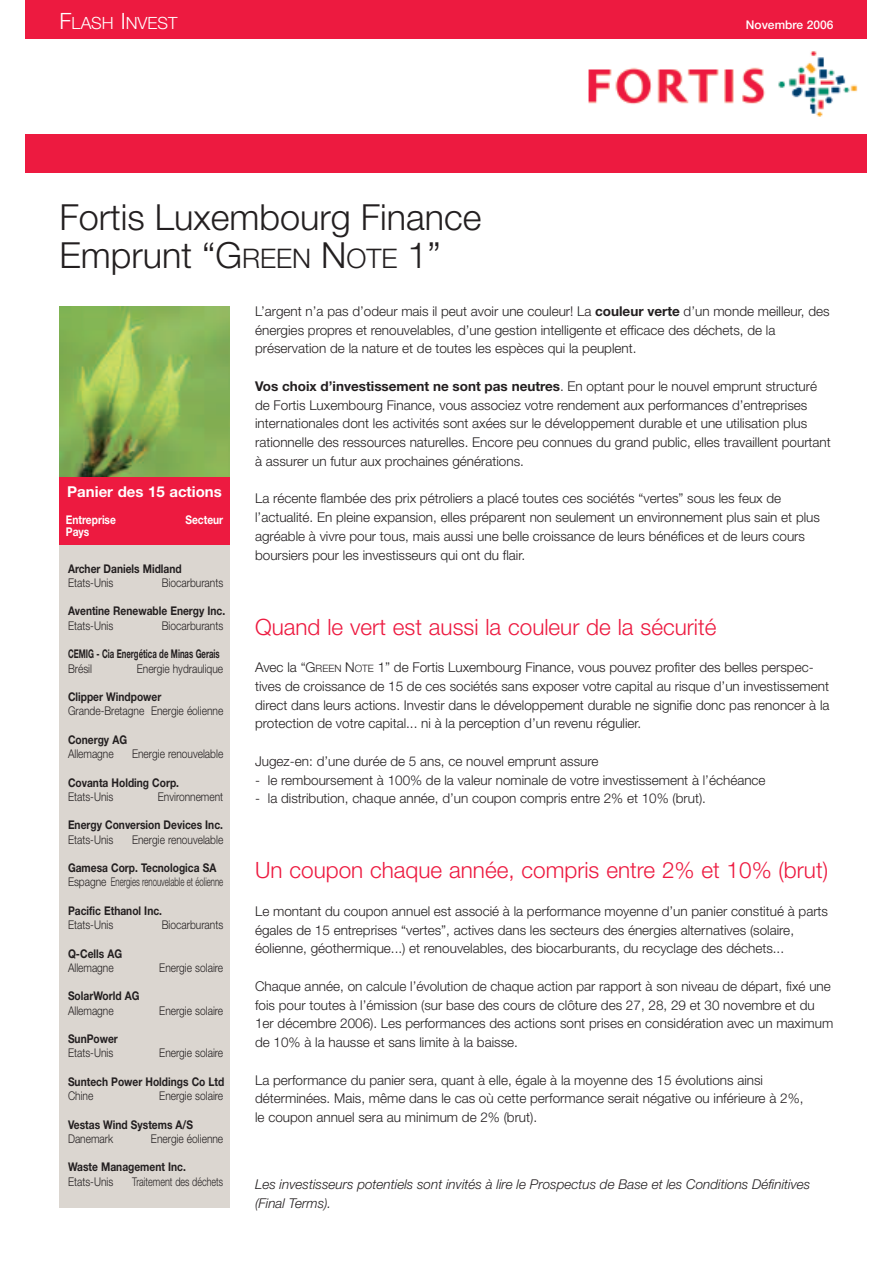
<style>
.page{position:relative;width:893px;height:1263px;background:#fff}
.page>*{position:absolute;margin:0;border:0;box-sizing:border-box;transform-origin:0 0}
.t1{font:300 36px/38.2px "Helvetica Neue";color:#231f20}
.t2{font:300 22.5px "Helvetica Neue";color:#ed1a40}
.t3{font:300 16.8px "Helvetica Neue";color:#fff}
.t4{font:700 15px "Helvetica Neue";color:#fff}
.t5{font:300 13.5px/18.8px "Helvetica Neue";color:#231f20}
.t6{font:italic 300 13.5px/18.8px "Helvetica Neue";color:#231f20}
.t7{font:300 12px "Helvetica Neue";color:#231f20;scale:.85 1}
.t8{font:700 12px "Helvetica Neue";color:#231f20;scale:.85 1}
.t9{font:700 12px "Helvetica Neue";color:#231f20;scale:.65 1}
.t10{font:700 12px "Helvetica Neue";color:#fff;scale:.85 1}
.t11{font:300 12px "Helvetica Neue";color:#231f20;scale:.75 1}
.t12{font:500 12px "Helvetica Neue";color:#fff}
.s1{font-size:22.5px}
.s2{font-size:27px}
.s3{font-weight:700}
.s4{font-size:10.2px}
</style>
<div class="page">
<img style="left:588px;top:51px;width:270px;height:66px">
<div style="left:26px;top:0;width:841px;height:38px;background:#ed1a40"></div>
<div style="left:26px;top:135px;width:841px;height:38px;background:#ed1a40"></div>
<div style="left:60px;top:544px;width:170px;height:664px;background:#dbd6d0"></div>
<div style="left:60px;top:476px;width:170px;height:68px;background:#ed1a40"></div>
<img style="left:60px;top:306px;width:170px;height:170px">
<p class="t3" style="left:60px;top:17px;width:120px"><span class="s1">F</span>LASH <span class="s1">I</span>NVEST</p>
<p class="t12" style="left:746px;top:20px;width:89px">Novembre 2006</p>
<h1 class="t1" style="left:60px;top:201px;width:424px">Fortis Luxembourg Finance<br>Emprunt “G<span class="s2">REEN</span> N<span class="s2">OTE</span> 1”</h1>
<p class="t5" style="left:255px;top:303px;width:576px">L’argent n’a pas d’odeur mais il peut avoir une couleur! La <span class="s3">couleur verte</span> d’un monde meilleur, des énergies propres et renouvelables, d’une gestion intelligente et efficace des déchets, de la préservation de la nature et de toutes les espèces qui la peuplent.</p>
<p class="t5" style="left:255px;top:378px;width:577px"><span class="s3">Vos choix d’investissement ne sont pas neutres</span>. En optant pour le nouvel emprunt structuré de Fortis Luxembourg Finance, vous associez votre rendement aux performances d’entreprises internationales dont les activités sont axées sur le développement durable et une utilisation plus rationnelle des ressources naturelles. Encore peu connues du grand public, elles travaillent pourtant à assurer un futur aux prochaines générations.</p>
<p class="t5" style="left:255px;top:490px;width:566px">La récente flambée des prix pétroliers a placé toutes ces sociétés “vertes” sous les feux de l’actualité. En pleine expansion, elles préparent non seulement un environnement plus sain et plus agréable à vivre pour tous, mais aussi une belle croissance de leurs bénéfices et de leurs cours boursiers pour les investisseurs qui ont du flair.</p>
<p class="t4" style="left:67px;top:486px;width:156px">Panier des 15 actions</p>
<p class="t10" style="left:66px;top:515px;width:60px">Entreprise</p>
<p class="t10" style="left:185px;top:515px;width:46px">Secteur</p>
<p class="t10" style="left:66px;top:527px;width:29px">Pays</p>
<p class="t8" style="left:68px;top:564px;width:135px">Archer Daniels Midland</p>
<p class="t7" style="left:68px;top:578px;width:55px">Etats-Unis</p>
<p class="t7" style="left:162px;top:578px;width:74px">Biocarburants</p>
<p class="t8" style="left:68px;top:607px;width:187px">Aventine Renewable Energy Inc.</p>
<p class="t7" style="left:68px;top:621px;width:55px">Etats-Unis</p>
<p class="t7" style="left:162px;top:621px;width:74px">Biocarburants</p>
<p class="t9" style="left:68px;top:650px;width:235px">CEMIG - Cia Energética de Minas Gerais</p>
<p class="t7" style="left:68px;top:664px;width:30px">Brésil</p>
<p class="t7" style="left:137px;top:664px;width:103px">Energie hydraulique</p>
<p class="t8" style="left:68px;top:692px;width:111px">Clipper Windpower</p>
<p class="t7" style="left:68px;top:707px;width:184px">Grande-Bretagne Energie éolienne</p>
<p class="t8" style="left:68px;top:735px;width:71px">Conergy AG</p>
<p class="t7" style="left:68px;top:749px;width:55px">Allemagne</p>
<p class="t7" style="left:132px;top:749px;width:109px">Energie renouvelable</p>
<p class="t8" style="left:68px;top:778px;width:132px">Covanta Holding Corp.</p>
<p class="t7" style="left:68px;top:792px;width:55px">Etats-Unis</p>
<p class="t7" style="left:158px;top:792px;width:78px">Environnement</p>
<p class="t8" style="left:68px;top:821px;width:184px">Energy Conversion Devices Inc.</p>
<p class="t7" style="left:68px;top:835px;width:55px">Etats-Unis</p>
<p class="t7" style="left:132px;top:835px;width:109px">Energie renouvelable</p>
<p class="t8" style="left:68px;top:863px;width:176px">Gamesa Corp. Tecnologica SA</p>
<p class="t7" style="left:68px;top:878px;width:184px">Espagne Energies renouvelable et éolienne</p>
<p class="t8" style="left:68px;top:906px;width:112px">Pacific Ethanol Inc.</p>
<p class="t7" style="left:68px;top:920px;width:55px">Etats-Unis</p>
<p class="t7" style="left:162px;top:920px;width:74px">Biocarburants</p>
<p class="t8" style="left:68px;top:949px;width:65px">Q-Cells AG</p>
<p class="t7" style="left:68px;top:963px;width:55px">Allemagne</p>
<p class="t7" style="left:159px;top:963px;width:77px">Energie solaire</p>
<p class="t8" style="left:68px;top:992px;width:86px">SolarWorld AG</p>
<p class="t7" style="left:68px;top:1006px;width:55px">Allemagne</p>
<p class="t7" style="left:159px;top:1006px;width:77px">Energie solaire</p>
<p class="t8" style="left:68px;top:1034px;width:60px">SunPower</p>
<p class="t7" style="left:68px;top:1049px;width:55px">Etats-Unis</p>
<p class="t7" style="left:159px;top:1049px;width:77px">Energie solaire</p>
<p class="t8" style="left:68px;top:1077px;width:186px">Suntech Power Holdings Co Ltd</p>
<p class="t7" style="left:68px;top:1091px;width:31px">Chine</p>
<p class="t7" style="left:159px;top:1091px;width:77px">Energie solaire</p>
<p class="t8" style="left:68px;top:1120px;width:149px">Vestas Wind Systems A/S</p>
<p class="t7" style="left:68px;top:1134px;width:55px">Danemark</p>
<p class="t7" style="left:151px;top:1134px;width:87px">Energie éolienne</p>
<p class="t8" style="left:68px;top:1163px;width:140px">Waste Management Inc.</p>
<p class="t7" style="left:68px;top:1177px;width:55px">Etats-Unis</p>
<p class="t11" style="left:132px;top:1177px;width:123px">Traitement des déchets</p>
<h2 class="t2" style="left:255px;top:618px;width:463px">Quand le vert est aussi la couleur de la sécurité</h2>
<p class="t5" style="left:255px;top:659px;width:576px">Avec la “G<span class="s4">REEN</span> N<span class="s4">OTE</span> 1” de Fortis Luxembourg Finance, vous pouvez profiter des belles perspec&shy;tives de croissance de 15 de ces sociétés sans exposer votre capital au risque d’un investissement direct dans leurs actions. Investir dans le développement durable ne signifie donc pas renoncer à la protection de votre capital... ni à la perception d’un revenu régulier.</p>
<p class="t5" style="left:255px;top:753px;width:345px">Jugez-en: d’une durée de 5 ans, ce nouvel emprunt assure</p>
<p class="t5" style="left:255px;top:772px;width:512px">- le remboursement à 100% de la valeur nominale de votre investissement à l’échéance</p>
<p class="t5" style="left:255px;top:790px;width:452px">- la distribution, chaque année, d’un coupon compris entre 2% et 10% (brut).</p>
<h2 class="t2" style="left:255px;top:862px;width:574px">Un coupon chaque année, compris entre 2% et 10% (brut)</h2>
<p class="t5" style="left:255px;top:903px;width:574px">Le montant du coupon annuel est associé à la performance moyenne d’un panier constitué à parts égales de 15 entreprises “vertes”, actives dans les secteurs des énergies alternatives (solaire, éolienne, géothermique...) et renouvelables, des biocarburants, du recyclage des déchets...</p>
<p class="t5" style="left:255px;top:978px;width:580px">Chaque année, on calcule l’évolution de chaque action par rapport à son niveau de départ, fixé une fois pour toutes à l’émission (sur base des cours de clôture des 27, 28, 29 et 30 novembre et du 1er décembre 2006). Les performances des actions sont prises en considération avec un maximum de 10% à la hausse et sans limite à la baisse.</p>
<p class="t5" style="left:255px;top:1072px;width:550px">La performance du panier sera, quant à elle, égale à la moyenne des 15 évolutions ainsi déterminées. Mais, même dans le cas où cette performance serait négative ou inférieure à 2%, le coupon annuel sera au minimum de 2% (brut).</p>
<p class="t6" style="left:255px;top:1176px;width:557px">Les investisseurs potentiels sont invités à lire le Prospectus de Base et les Conditions Définitives (Final Terms).</p>
</div>
